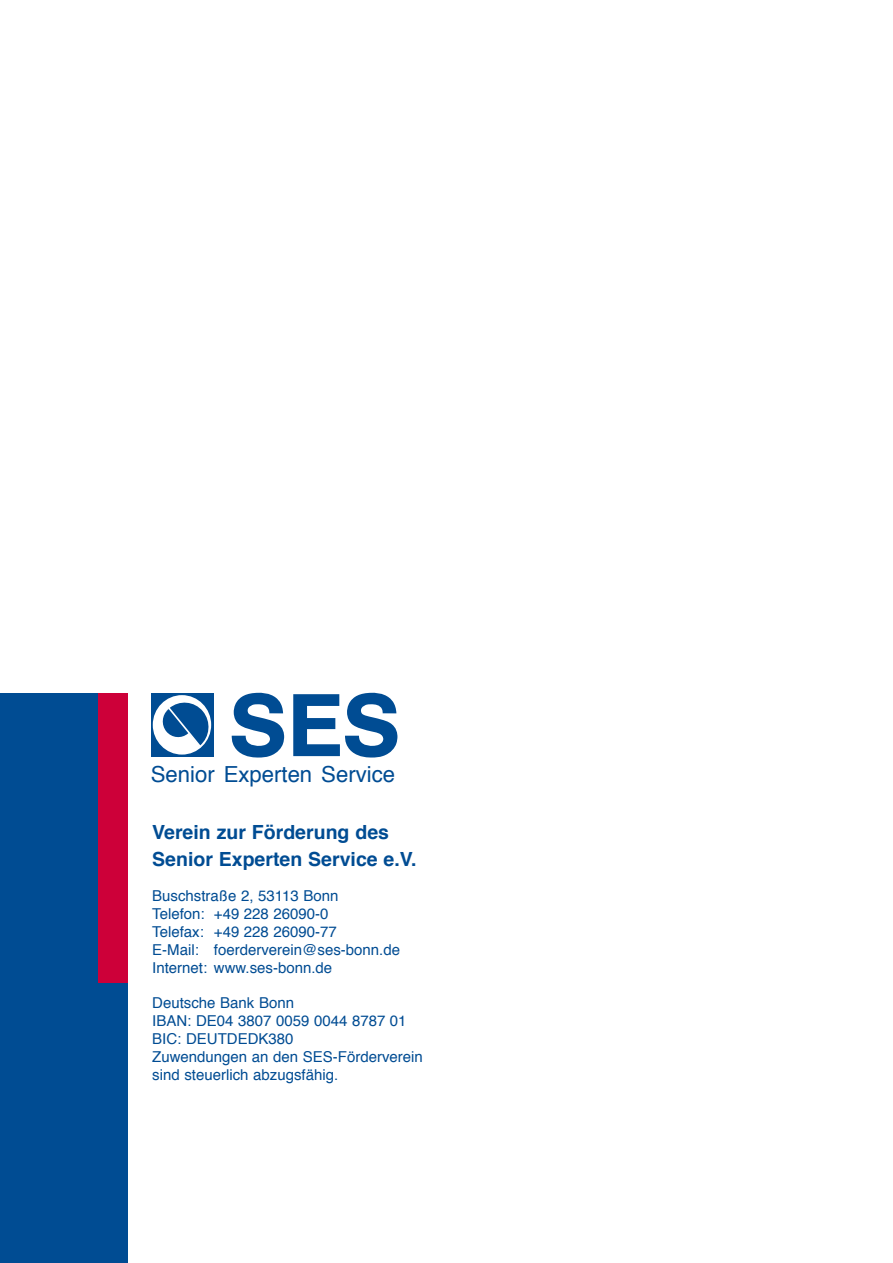
<style>
.page{position:relative;width:893px;height:1263px;background:#fff}
.page>*{position:absolute;margin:0;border:0;box-sizing:border-box;transform-origin:0 0}
.t1{font:500 87.75px "Helvetica BQ";color:#004c93}
.t2{font:22.2px "Helvetica";color:#004c93}
.t3{font:700 19.5px/27px "Helvetica";color:#004c93}
.t4{font:15px/18px "Helvetica";color:#004c93}
</style>
<div class="page">
<div style="left:0;top:693px;width:128px;height:570px;background:#004c93"></div>
<div style="left:98px;top:693px;width:30px;height:289px;background:#cd0039"></div>
<svg style="left:151px;top:693px;width:63px;height:64px"></svg>
<h1 class="t1" style="left:230px;top:674px;width:167px">SES</h1>
<h2 class="t2" style="left:151px;top:757px;width:246px">Senior Experten Service</h2>
<h3 class="t3" style="left:152px;top:819px;width:266px">Verein zur Förderung des<br>Senior Experten Service e.V.</h3>
<p class="t4" style="left:152px;top:887px;width:249px">Buschstraße 2, 53113 Bonn<br>Telefon: +49 228 26090-0<br>Telefax: +49 228 26090-77<br>E-Mail: foerderverein@ses-bonn.de<br>Internet: www.ses-bonn.de</p>
<p class="t4" style="left:152px;top:994px;width:272px">Deutsche Bank Bonn<br>IBAN: DE04 3807 0059 0044 8787 01<br>BIC: DEUTDEDK380<br>Zuwendungen an den SES-Förderverein sind steuerlich abzugsfähig.</p>
</div>
